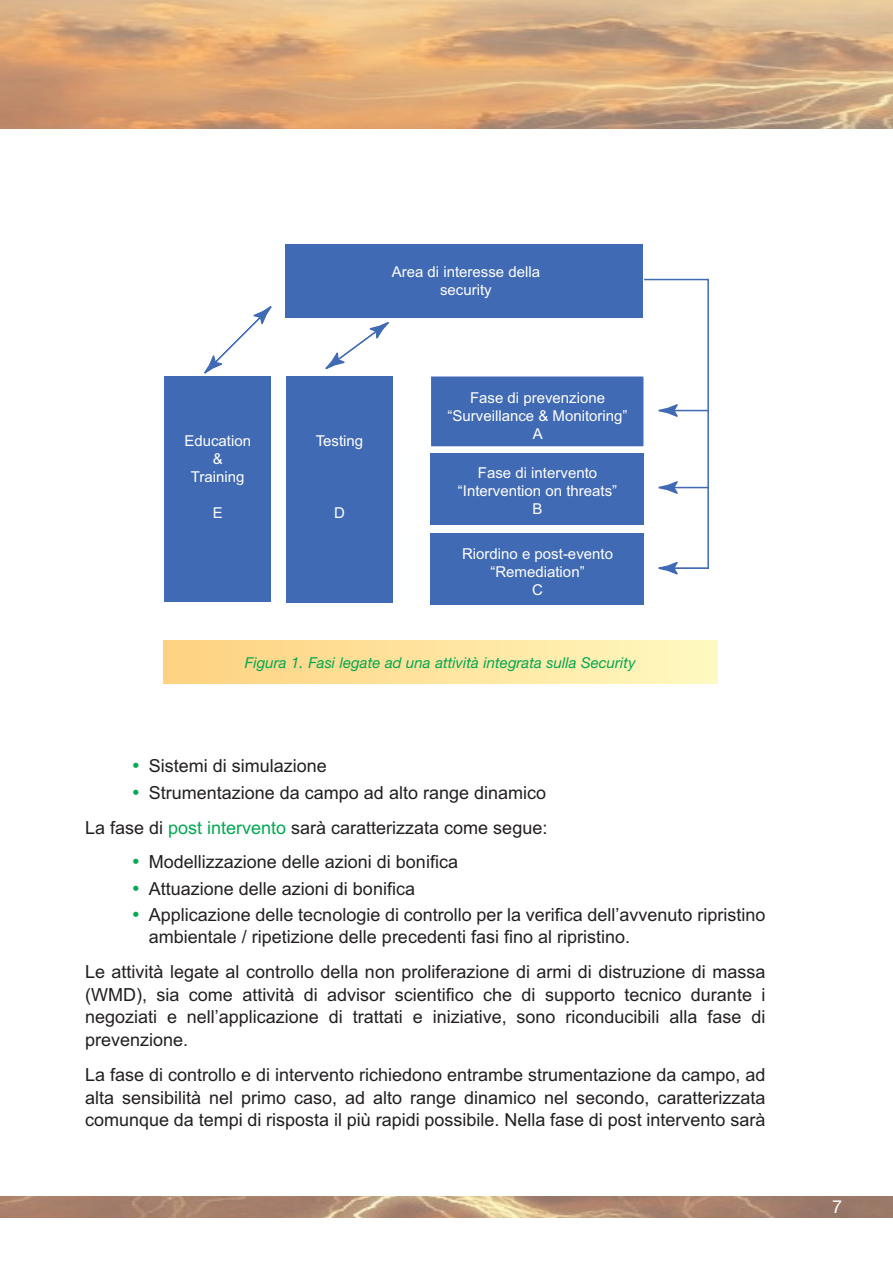
<style>
.page{position:relative;width:893px;height:1263px;background:#fff}
.page>*{position:absolute;margin:0;border:0;box-sizing:border-box;transform-origin:0 0}
.t1{font:18px/22.5px "Arial";color:#231f20;text-align:justify}
.t2{font:18px "Helvetica Neue";color:#fff}
.t3{font:15px/18px "Arial";color:#fff;text-align:center}
.t4{font:italic 15px "Helvetica Neue";color:#00a851}
.s1{color:#00a851}
</style>
<div class="page">
<svg style="left:0;top:1196px;width:892px;height:21px;background:#ae8a73"></svg>
<img style="left:0;top:0;width:892px;height:129px">
<div style="left:285px;top:244px;width:358px;height:74px;background:#406ab4"></div>
<div style="left:430px;top:376px;width:214px;height:71px;background:#406ab4"></div>
<div style="left:429px;top:375px;width:216px;height:73px;border:2px solid #fff"></div>
<div style="left:430px;top:453px;width:214px;height:72px;background:#406ab4"></div>
<div style="left:430px;top:533px;width:214px;height:71px;background:#406ab4"></div>
<div style="left:165px;top:376px;width:106px;height:226px;background:#406ab4"></div>
<div style="left:286px;top:376px;width:107px;height:227px;background:#406ab4"></div>
<svg style="left:204px;top:306px;width:68px;height:68px"></svg>
<svg style="left:325px;top:322px;width:64px;height:48px"></svg>
<svg style="left:643px;top:278px;width:66px;height:297px"></svg>
<div style="left:163px;top:640px;width:554px;height:44px;background:linear-gradient(to right,#fed180,#fff9c0)"></div>
<p class="t3" style="left:184px;top:434px;width:68px">Education &amp;<br>Training</p>
<p class="t3" style="left:213px;top:506px;width:12px">E</p>
<p class="t3" style="left:392px;top:264px;width:150px">Area di interesse della security</p>
<p class="t3" style="left:316px;top:434px;width:49px">Testing</p>
<p class="t3" style="left:334px;top:506px;width:12px">D</p>
<p class="t3" style="left:447px;top:391px;width:182px">Fase di prevenzione “Surveillance &amp; Monitoring”<br>A</p>
<p class="t3" style="left:458px;top:465px;width:161px">Fase di intervento “Intervention on threats”<br>B</p>
<p class="t3" style="left:462px;top:547px;width:152px">Riordino e post-evento “Remediation”<br>C</p>
<p class="t4" style="left:245px;top:657px;width:392px">Figura 1. Fasi legate ad una attività integrata sulla Security</p>
<p class="t1" style="left:132px;top:757px;width:197px"><span class="s1">•</span> Sistemi di simulazione</p>
<p class="t1" style="left:85px;top:777px;width:464px;line-height:35.2px;text-align:right"><span class="s1">•</span> Strumentazione da campo ad alto range dinamico<br>La fase di <span class="s1">post intervento</span> sarà caratterizzata come segue:</p>
<p class="t1" style="left:132px;top:853px;width:328px"><span class="s1">•</span> Modellizzazione delle azioni di bonifica</p>
<p class="t1" style="left:132px;top:879px;width:285px"><span class="s1">•</span> Attuazione delle azioni di bonifica</p>
<p class="t1" style="left:149px;top:905px;width:618px;line-height:22px;text-indent:-17px"><span class="s1">•</span> Applicazione delle tecnologie di controllo per la verifica dell’avvenuto ripristino ambientale / ripetizione delle precedenti fasi fino al ripristino.</p>
<p class="t1" style="left:85px;top:963px;width:682px">Le attività legate al controllo della non proliferazione di armi di distruzione di massa (WMD), sia come attività di advisor scientifico che di supporto tecnico durante i negoziati e nell’applicazione di trattati e iniziative, sono riconducibili alla fase di prevenzione.</p>
<p class="t1" style="left:85px;top:1065px;width:682px">La fase di controllo e di intervento richiedono entrambe strumentazione da campo, ad alta sensibilità nel primo caso, ad alto range dinamico nel secondo, caratterizzata comunque da tempi di risposta il più rapidi possibile. Nella fase di post intervento sarà</p>
<p class="t2" style="left:832px;top:1200px;width:12px">7</p>
</div>
